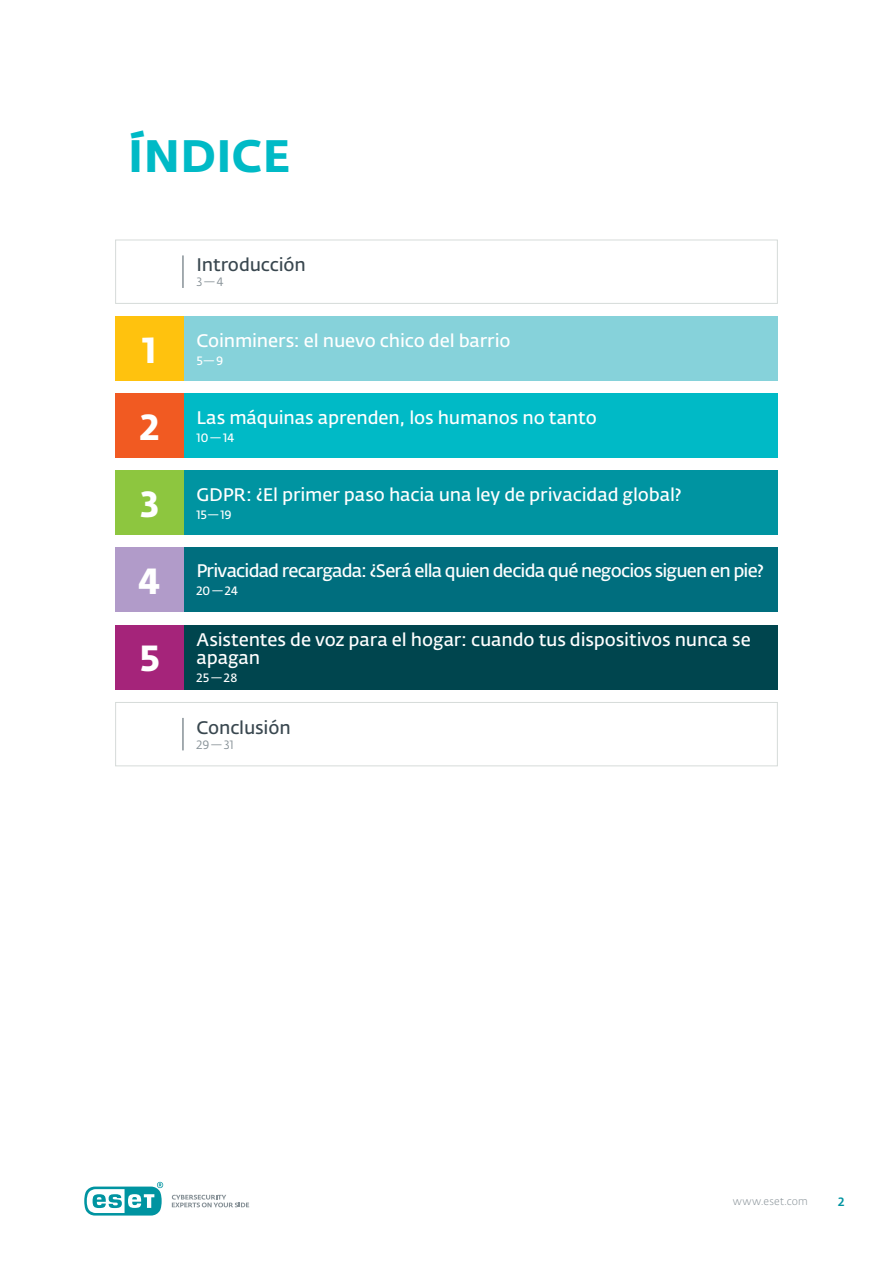
<style>
.page{position:relative;width:893px;height:1263px;background:#fff}
.page>*{position:absolute;margin:0;border:0;box-sizing:border-box;transform-origin:0 0}
.t1{font:45px "Fedra Sans Alt Pro Bold LF";letter-spacing:.01em;color:#00bac6}
.t2{font:700 36px "Fedra Sans Alt Pro";color:#fff}
.t3{font:600 18px/18px "Fedra Sans Alt Pro";letter-spacing:-.01em;color:#fff}
.t4{font:600 18px "Fedra Sans Alt Pro";letter-spacing:-.045em;color:#fff}
.t5{font:600 18px "Fedra Sans Alt Pro";letter-spacing:-.01em;color:#39474f}
.t6{font:600 12px "Fedra Sans Alt Pro";letter-spacing:.01em;color:#fff}
.t7{font:12px "Fedra Sans Alt Pro";color:#879197}
.t8{font:500 12px "Fedra Sans Alt Pro";color:#0094a1}
.t9{font:10.5px "Fedra Sans Alt Pro Light LF";letter-spacing:.02em;color:#879197}
</style>
<div class="page">
<div style="left:115px;top:316px;width:663px;height:65px;background:#86d2da"></div>
<div style="left:115px;top:394px;width:663px;height:64px;background:#00bac6"></div>
<div style="left:115px;top:548px;width:663px;height:64px;background:#006e7e"></div>
<div style="left:115px;top:625px;width:663px;height:64px;background:#00454e"></div>
<div style="left:115px;top:471px;width:663px;height:64px;background:#0094a1"></div>
<div style="left:115px;top:316px;width:68px;height:65px;background:#ffc20e"></div>
<div style="left:115px;top:240px;width:663px;height:64px;border:1px solid #d6dbd9"></div>
<div style="left:115px;top:702px;width:663px;height:64px;border:1px solid #d6dbd9"></div>
<div style="left:115px;top:394px;width:68px;height:64px;background:#f15a22"></div>
<div style="left:115px;top:548px;width:68px;height:64px;background:#b19bc9"></div>
<div style="left:115px;top:625px;width:68px;height:64px;background:#a5247a"></div>
<div style="left:115px;top:471px;width:68px;height:64px;background:#8dc63f"></div>
<hr style="left:182px;top:255px;width:2px;height:33px;background:#879197">
<hr style="left:182px;top:718px;width:2px;height:32px;background:#879197">
<svg style="left:172px;top:1195px;width:77px;height:12px"></svg>
<svg style="left:84px;top:1182px;width:79px;height:33px"></svg>
<h1 class="t1" style="left:128px;top:120px;width:164px">ÍNDICE</h1>
<p class="t5" style="left:196px;top:254px;width:111px">Introducción</p>
<p class="t7" style="left:196px;top:274px;width:29px">3—4</p>
<h2 class="t2" style="left:142px;top:328px;width:17px">1</h2>
<p class="t3" style="left:196px;top:331px;width:316px">Coinminers: el nuevo chico del barrio</p>
<p class="t6" style="left:196px;top:353px;width:28px">5—9</p>
<h2 class="t2" style="left:140px;top:405px;width:21px">2</h2>
<p class="t3" style="left:196px;top:409px;width:402px">Las máquinas aprenden, los humanos no tanto</p>
<p class="t6" style="left:196px;top:430px;width:39px">10—14</p>
<h2 class="t2" style="left:140px;top:482px;width:21px">3</h2>
<p class="t3" style="left:196px;top:486px;width:487px">GDPR: ¿El primer paso hacia una ley de privacidad global?</p>
<p class="t6" style="left:196px;top:507px;width:37px">15—19</p>
<h2 class="t2" style="left:139px;top:559px;width:23px">4</h2>
<p class="t4" style="left:196px;top:560px;width:569px">Privacidad recargada: ¿Será ella quien decida qué negocios siguen en pie?</p>
<p class="t6" style="left:196px;top:584px;width:43px">20—24</p>
<h2 class="t2" style="left:139px;top:636px;width:23px">5</h2>
<p class="t3" style="left:196px;top:630px;width:556px">Asistentes de voz para el hogar: cuando tus dispositivos nunca se apagan</p>
<p class="t6" style="left:196px;top:670px;width:42px">25—28</p>
<p class="t5" style="left:196px;top:716px;width:96px">Conclusión</p>
<p class="t7" style="left:196px;top:737px;width:39px">29—31</p>
<p class="t9" style="left:733px;top:1194px;width:77px">www.eset.com</p>
<p class="t8" style="left:838px;top:1194px;width:8px">2</p>
</div>
